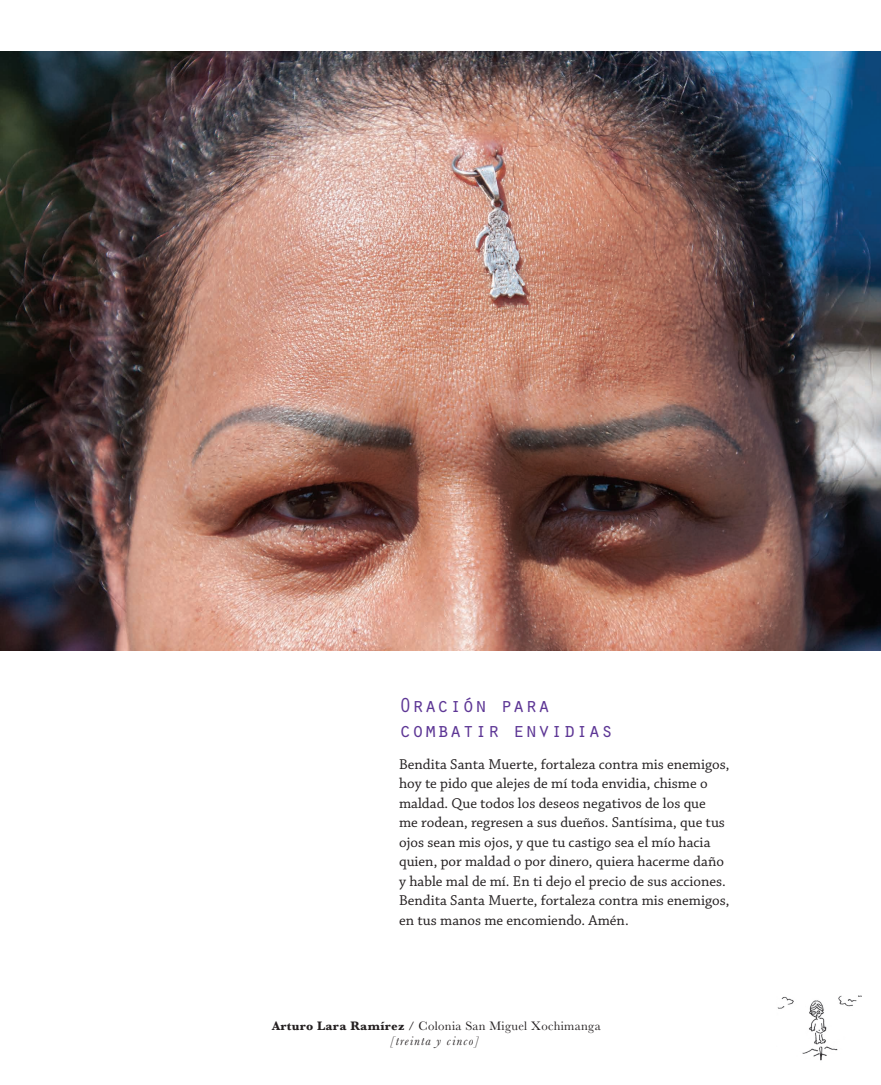
<style>
.page{position:relative;width:881px;height:1085px;background:#fff}
.page>*{position:absolute;margin:0;border:0;box-sizing:border-box;transform-origin:0 0}
.t1{font:21px/25.2px "Orator Std";color:#5d3695}
.t2{font:15px/19.5px "Chaparral Pro";color:#231f20}
.t3{font:12.75px/15px "Baskerville";letter-spacing:.025em;color:#231f20;text-align:center}
.s1{font-weight:700}
.s2{font-style:italic}
</style>
<div class="page">
<img style="left:777px;top:995px;width:84px;height:66px">
<img style="left:0;top:51px;width:880px;height:599px">
<h1 class="t1" style="left:399px;top:691px;width:216px">Oración para combatir envidias</h1>
<p class="t2" style="left:399px;top:754px;width:332px">Bendita Santa Muerte, fortaleza contra mis enemigos, hoy te pido que alejes de mí toda envidia, chisme o maldad. Que todos los deseos negativos de los que<br>me rodean, regresen a sus dueños. Santísima, que tus ojos sean mis ojos, y que tu castigo sea el mío hacia quien, por maldad o por dinero, quiera hacerme daño y hable mal de mí. En ti dejo el precio de sus acciones.<br>Bendita Santa Muerte, fortaleza contra mis enemigos, en tus manos me encomiendo. Amén.</p>
<p class="t3" style="left:272px;top:1018px;width:330px"><span class="s1">Arturo Lara Ramírez</span> / Colonia San Miguel Xochimanga <span class="s2">[treinta y cinco]</span></p>
</div>
